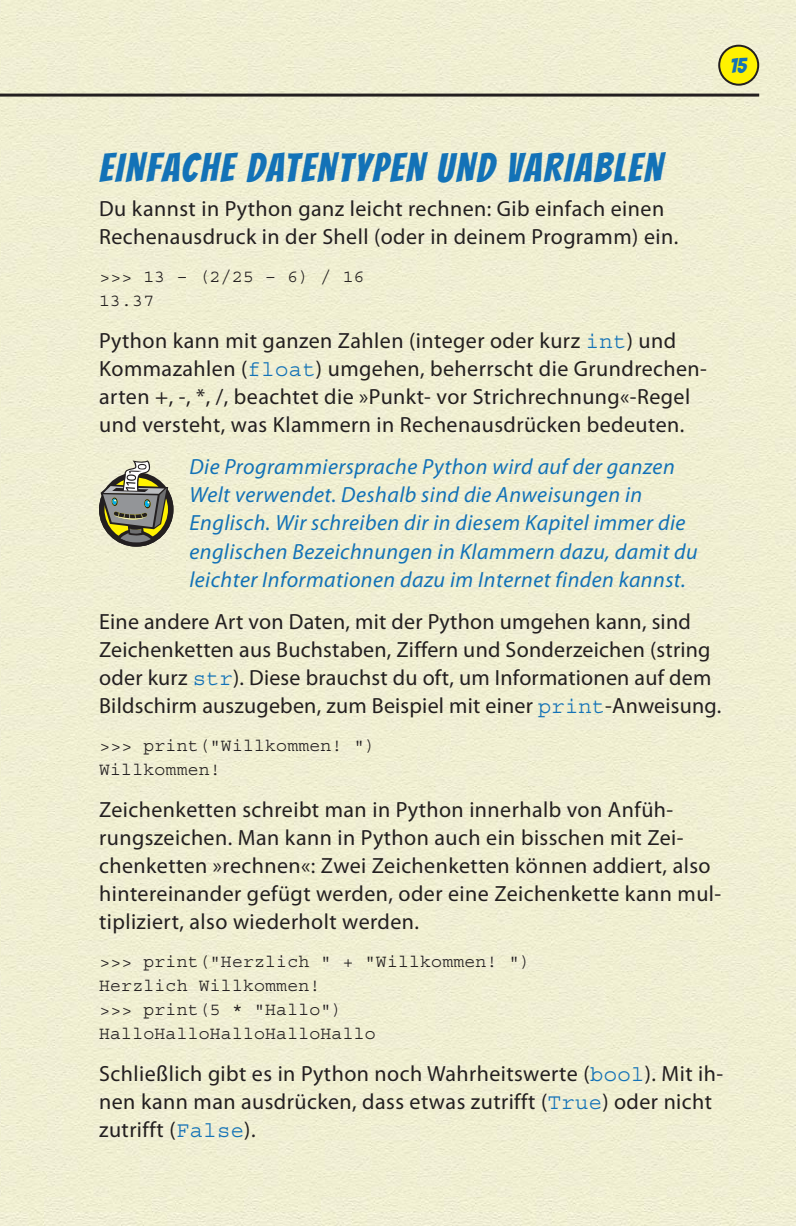
<style>
.page{position:relative;width:796px;height:1226px;background:#fff}
.page>*{position:absolute;margin:0;border:0;box-sizing:border-box;transform-origin:0 0}
.t1{font:40px "Bangers";letter-spacing:.06em;color:#1372b7}
.t2{font:22px/28px "Myriad Pro";letter-spacing:.02em;color:#231f20}
.t3{font:italic 22px/28px "Myriad Pro";letter-spacing:.02em;color:#1372b7}
.t4{font:21px "Bangers";color:#1372b7}
.t5{font:18px/24px "Courier Std";letter-spacing:.015em;color:#231f20}
.s1{font-family:"Courier Std";color:#1372b7}
</style>
<div class="page">
<div style="left:0;top:0;width:796px;height:1225px;background:#f0efd2"></div>
<div style="left:719px;top:46px;width:39px;height:39px;background:#fff200;border-radius:50%"></div>
<div style="left:718px;top:45px;width:41px;height:41px;border:2px solid #231f20;border-radius:50%"></div>
<hr style="left:0;top:94px;width:759px;height:3px;background:#231f20">
<svg style="left:99px;top:460px;width:74px;height:88px;background:#99987e"></svg>
<p class="t4" style="left:730px;top:54px;width:18px">15</p>
<h1 class="t1" style="left:99px;top:145px;width:564px">EINFACHE DATENTYPEN UND VARIABLEN</h1>
<p class="t2" style="left:99px;top:196px;width:581px">Du kannst in Python ganz leicht rechnen: Gib einfach einen<br>Rechenausdruck in der Shell (oder in deinem Programm) ein.</p>
<p class="t5" style="left:99px;top:266px;width:267px">&gt;&gt;&gt; 13 – (2/25 – 6) / 16<br>13.37</p>
<p class="t2" style="left:99px;top:328px;width:609px">Python kann mit ganzen Zahlen (integer oder kurz <span class="s1">int</span>) und Kommazahlen (<span class="s1">float</span>) umgehen, beherrscht die Grundrechen&shy;arten +, -, *, /, beachtet die »Punkt- vor Strichrechnung«-Regel und versteht, was Klammern in Rechenausdrücken bedeuten.</p>
<p class="t3" style="left:189px;top:454px;width:510px">Die Programmiersprache Python wird auf der ganzen Welt verwendet. Deshalb sind die Anweisungen in Englisch. Wir schreiben dir in diesem Kapitel immer die englischen Bezeichnungen in Klammern dazu, damit du leichter Informationen dazu im Internet finden kannst.</p>
<p class="t2" style="left:99px;top:608px;width:624px">Eine andere Art von Daten, mit der Python umgehen kann, sind Zeichenketten aus Buchstaben, Ziffern und Sonderzeichen (string oder kurz <span class="s1">str</span>). Diese brauchst du oft, um Informationen auf dem Bildschirm auszugeben, zum Beispiel mit einer <span class="s1">print</span>-Anweisung.</p>
<p class="t5" style="left:99px;top:734px;width:278px">&gt;&gt;&gt; print("Willkommen! ")<br>Willkommen!</p>
<p class="t2" style="left:99px;top:796px;width:624px">Zeichenketten schreibt man in Python innerhalb von Anfüh&shy;rungszeichen. Man kann in Python auch ein bisschen mit Zei&shy;chenketten »rechnen«: Zwei Zeichenketten können addiert, also hintereinander gefügt werden, oder eine Zeichenkette kann mul&shy;tipliziert, also wiederholt werden.</p>
<p class="t5" style="left:99px;top:950px;width:433px">&gt;&gt;&gt; print("Herzlich " + "Willkommen! ")<br>Herzlich Willkommen!<br>&gt;&gt;&gt; print(5 * "Hallo")<br>HalloHalloHalloHalloHallo</p>
<p class="t2" style="left:99px;top:1060px;width:626px">Schließlich gibt es in Python noch Wahrheitswerte (<span class="s1">bool</span>). Mit ih&shy;nen kann man ausdrücken, dass etwas zutrifft (<span class="s1">True</span>) oder nicht zutrifft (<span class="s1">False</span>).</p>
</div>
